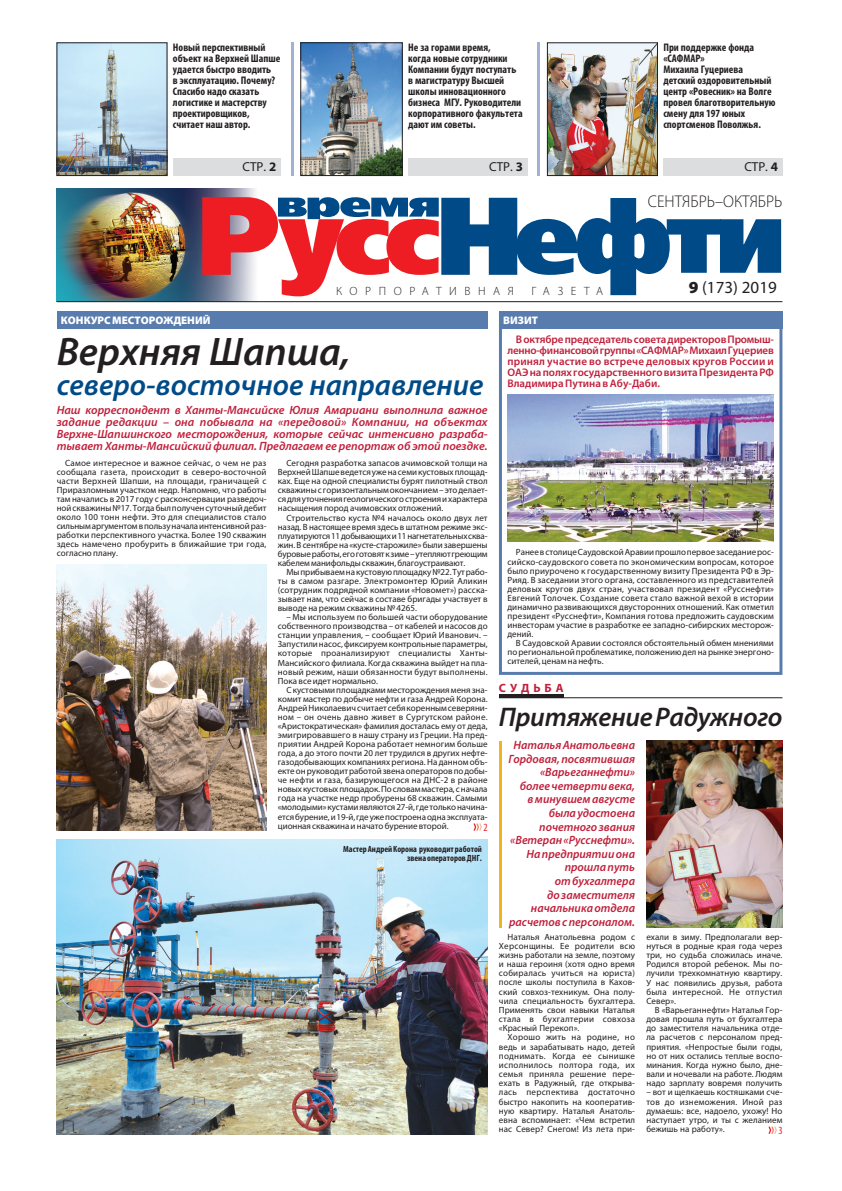
<style>
.page{position:relative;width:842px;height:1191px;background:#fff}
.page>*{position:absolute;margin:0;border:0;box-sizing:border-box;transform-origin:0 0}
.t1{font:italic 600 40px "Myriad Pro";color:#231f20}
.t2{font:italic 600 30px "Myriad Pro";color:#004b87}
.t3{font:italic 600 27px "Myriad Pro";letter-spacing:-.01em;color:#231f20}
.t4{font:300 17px "Myriad Pro";color:#231f20;scale:.95 1}
.t5{font:17px "Myriad Pro";color:#231f20}
.t6{font:13px "Myriad Pro";color:#231f20}
.t7{font:italic 600 12px/13.6px "Myriad Pro";color:#c0203b;text-align:justify}
.t8{font:300 12px "Myriad Pro";letter-spacing:.63em;color:#231f20}
.t9{font:700 12px "Myriad Pro";letter-spacing:.335em;color:#c0203b}
.t10{font:700 condensed 11px/11px "Myriad Pro";color:#231f20}
.t11{font:600 11px/11.1px "Myriad Pro";color:#c0203b;text-align:justify}
.t12{font:900 11px "Myriad Pro";color:#fff}
.t13{font:condensed 11px "Myriad Pro";color:#ee1d23}
.t14{font:9px/9.1px "Myriad Pro";letter-spacing:.005em;color:#231f20;text-align:justify}
.t15{font:700 condensed 9px/9px "Myriad Pro";color:#231f20;text-align:right}
.s1{font-weight:700}
.s2{font-weight:900}
</style>
<div class="page">
<div style="left:499px;top:312px;width:283px;height:363px;border:3px solid #597cae"></div>
<div style="left:173px;top:159px;width:108px;height:17px;background:#dcdddf"></div>
<div style="left:408px;top:159px;width:119px;height:17px;background:#dcdddf"></div>
<div style="left:663px;top:159px;width:119px;height:17px;background:#dcdddf"></div>
<img style="left:59px;top:45px;width:106px;height:129px">
<div style="left:57px;top:43px;width:110px;height:133px;border:1px solid #231f20"></div>
<img style="left:302px;top:45px;width:99px;height:129px">
<div style="left:300px;top:43px;width:103px;height:133px;border:1px solid #231f20"></div>
<img style="left:549px;top:45px;width:107px;height:129px">
<div style="left:547px;top:43px;width:111px;height:133px;border:1px solid #231f20"></div>
<img style="left:57px;top:189px;width:198px;height:112px">
<svg style="left:202px;top:197px;width:579px;height:99px"></svg>
<hr style="left:57px;top:301px;width:725px;height:1px;background:#231f20">
<hr style="left:291px;top:43px;width:2px;height:133px;background:#a0b1d1">
<hr style="left:537px;top:43px;width:3px;height:133px;background:#a0b1d1">
<hr style="left:499px;top:697px;width:283px;height:1px;background:#231f20">
<hr style="left:499px;top:694px;width:65px;height:4px;background:#231f20">
<div style="left:57px;top:312px;width:431px;height:17px;background:#597cae"></div>
<div style="left:499px;top:312px;width:283px;height:17px;background:#597cae"></div>
<img style="left:57px;top:839px;width:431px;height:295px">
<img style="left:507px;top:394px;width:267px;height:147px">
<img style="left:57px;top:564px;width:209px;height:267px">
<img style="left:646px;top:740px;width:136px;height:187px">
<svg style="left:473px;top:823px;width:9px;height:7px"></svg>
<svg style="left:768px;top:1126px;width:9px;height:7px"></svg>
<hr style="left:499px;top:741px;width:3px;height:186px;background:#f1b41c">
<p class="t10" style="left:173px;top:41px;width:109px">Новый перспективный объект на Верхней Шапше удается быстро вводить<br>в эксплуатацию. Почему?<br>Спасибо надо сказать логистике и мастерству проектировщиков, считает наш автор.</p>
<p class="t10" style="left:408px;top:41px;width:116px">Не за горами время,<br>когда новые сотрудники<br>Компании будут поступать в магистратуру Высшей школы инновационного бизнеса МГУ. Руководители корпоративного факультета дают им советы.</p>
<p class="t10" style="left:663px;top:41px;width:113px">При поддержке фонда «САФМАР»<br>Михаила Гуцериева детский оздоровительный центр «Ровесник» на Волге провел благотворительную смену для 197 юных спортсменов Поволжья.</p>
<h3 class="t6" style="left:243px;top:158px;width:35px">СТР. <span class="s1">2</span></h3>
<h3 class="t6" style="left:489px;top:158px;width:35px">СТР. <span class="s1">3</span></h3>
<h3 class="t6" style="left:744px;top:158px;width:35px">СТР. <span class="s1">4</span></h3>
<h3 class="t8" style="left:336px;top:284px;width:179px">КОРПОРАТИВНАЯ</h3>
<h3 class="t8" style="left:532px;top:284px;width:73px">ГАЗЕТА</h3>
<h3 class="t4" style="left:648px;top:191px;width:143px">СЕНТЯБРЬ–ОКТЯБРЬ</h3>
<h3 class="t5" style="left:689px;top:277px;width:90px"><span class="s2">9</span> (173) 2019</h3>
<p class="t12" style="left:61px;top:313px;width:151px">КОНКУРС МЕСТОРОЖДЕНИЙ</p>
<p class="t12" style="left:503px;top:313px;width:36px">ВИЗИТ</p>
<h1 class="t1" style="left:57px;top:327px;width:295px">Верхняя Шапша,</h1>
<h2 class="t2" style="left:57px;top:367px;width:428px">северо-восточное направление</h2>
<p class="t7" style="left:57px;top:404px;width:432px;line-height:12px">Наш корреспондент в Ханты-Мансийске Юлия Амариани выполнила важное задание редакции – она побывала на «передовой» Компании, на объектах Верхне-Шапшинского месторождения, которые сейчас интенсивно разраба&shy;тывает Ханты-Мансийский филиал. Предлагаем ее репортаж об этой поездке.</p>
<p class="t14" style="left:57px;top:458px;width:211px;text-indent:9px">Самое интересное и важное сейчас, о чем не раз сообщала газета, происходит в северо-восточной части Верхней Шапши, на площади, граничащей с Приразломным участком недр. Напомню, что работы там начались в 2017 году с расконсервации разведоч&shy;ной скважины №17. Тогда был получен суточный дебит около 100 тонн нефти. Это для специалистов стало сильным аргументом в пользу начала интенсивной раз&shy;работки перспективного участка. Более 190 скважин здесь намечено пробурить в ближайшие три года, согласно плану.</p>
<p class="t14" style="left:278px;top:458px;width:211px;text-indent:9px">Сегодня разработка запасов ачимовской толщи на Верхней Шапше ведется уже на семи кустовых площад&shy;ках. Еще на одной специалисты бурят пилотный ствол скважины с горизонтальным окончанием – это делает&shy;ся для уточнения геологического строения и характера насыщения пород ачимовских отложений.</p>
<p class="t11" style="left:507px;top:333px;width:268px;text-indent:9px">В октябре председатель совета директоров Промыш - ленно-финансовой группы «САФМАР» Миха ил Гуцериев принял участие во встрече деловых кругов России и ОАЭ на полях государственного визита Президента РФ Владимира Путина в Абу-Даби.</p>
<p class="t14" style="left:278px;top:513px;width:211px;text-indent:9px">Строительство куста №4 началось около двух лет назад. В настоящее время здесь в штатном режиме экс&shy;плуатируются 11 добывающих и 11 нагнетательных сква&shy;жин. В сентябре на «кусте-старожиле» были завершены буровые работы, его готовят к зиме – утепляют греющим кабелем манифольды скважин, благоустраивают.</p>
<p class="t14" style="left:278px;top:567px;width:211px;text-indent:9px">Мы прибываем на кустовую площадку №22. Тут рабо&shy;ты в самом разгаре. Электромонтер Юрий Аликин (сотрудник подрядной компании «Новомет») расска&shy;зывает нам, что сейчас в составе бригады участвует в выводе на режим скважины № 4265.</p>
<p class="t14" style="left:278px;top:612px;width:211px;text-indent:9px">– Мы используем по большей части оборудование собственного производства – от кабелей и насосов до станции управления, – сообщает Юрий Иванович. – Запустили насос, фиксируем контрольные параметры, которые проанализируют специалисты Ханты-Мансийского филиала. Когда скважина выйдет на пла&shy;новый режим, наши обязанности будут выполнены.<br>Пока все идет нормально.</p>
<p class="t14" style="left:278px;top:685px;width:211px;text-indent:9px">С кустовыми площадками месторождения меня зна&shy;комит мастер по добыче нефти и газа Андрей Корона.<br>Андрей Николаевич считает себя коренным северяни&shy;ном – он очень давно живет в Сургутском районе. «Аристократическая» фамилия досталась ему от деда, эмигрировавшего в нашу страну из Греции. На пред&shy;приятии Андрей Корона работает немногим больше года, а до этого почти 20 лет трудился в других нефте&shy;газодобывающих компаниях региона. На данном объ&shy;екте он руководит работой звена операторов по добы&shy;че нефти и газа, базирующегося на ДНС-2 в районе новых кустовых площадок. По словам мастера, с начала года на участке недр пробурены 68 скважин. Самыми «молодыми» кустами являются 27-й, где только начина&shy;ется бурение, и 19-й, где уже построена одна эксплуата&shy;ционная скважина и начато бурение второй.</p>
<p class="t14" style="left:507px;top:548px;width:268px;text-indent:9px">Ранее в столице Саудовской Аравии прошло первое заседание рос&shy;сийско-cаудовского совета по экономическим вопросам, которое было приурочено к государственному визиту Президента РФ в Эр-Рияд. В заседании этого органа, составленного из представителей деловых кругов двух стран, участвовал президент «Русснефти» Евгений Толочек. Создание совета стало важной вехой в истории динамично развивающихся двусторонних отношений. Как отметил президент «Русснефти», Компания готова предложить саудовским инвесторам участие в разработке ее западно-сибирских месторож&shy;дений.</p>
<p class="t14" style="left:507px;top:638px;width:268px;text-indent:9px">В Саудовской Аравии состоялся обстоятельный обмен мнениями по региональной проблематике, положению дел на рынке энергоно&shy;сителей, ценам на нефть.</p>
<h3 class="t9" style="left:499px;top:681px;width:66px">СУДЬБА</h3>
<h3 class="t3" style="left:499px;top:701px;width:285px">Притяжение Радужного</h3>
<p class="t7" style="left:508px;top:738px;width:128px;text-align:right">Наталья Анатольевна<br>Гордовая, посвятившая «Варье ганнефти» более четверти века,<br>в минувшем августе была удостоена почетного звания «Ветеран «Русс неф ти».<br>На предприятии она прошла путь<br>от бухгалтера<br>до заместителя начальника отдела расчетов с персоналом.</p>
<p class="t13" style="left:483px;top:820px;width:6px">2</p>
<p class="t15" style="left:343px;top:844px;width:140px">Мастер Андрей Корона руководит работой звена операторов ДНГ.</p>
<p class="t14" style="left:499px;top:932px;width:138px;text-indent:9px">Наталья Анатольевна родом с Херсонщины. Ее родители всю жизнь работали на земле, поэтому и наша героиня (хотя одно время собиралась учиться на юриста) пос ле школы поступила в Кахов - ский совхоз-техникум. Она полу&shy;чила специальность бухгалтера.<br>Применять свои навыки Наталья стала в бухгалтерии совхоза «Крас ный Перекоп».</p>
<p class="t14" style="left:499px;top:1032px;width:138px;text-indent:9px">Хорошо жить на родине, но ведь и зарабатывать надо, детей поднимать. Когда ее сынишке исполнилось полтора года, их семья приняла решение пере&shy;ехать в Ра дуж ный, где открыва&shy;лась перспектива достаточно быстро накопить на кооператив&shy;ную квартиру. Наталья Анатоль - евна вспоминает: «Чем встретил нас Север? Снегом! Из ле та при-</p>
<p class="t14" style="left:646px;top:932px;width:138px">ехали в зиму. Пред по ла гали вер&shy;нуться в родные края года через три, но судьба сложилась ина че.<br>Родился второй ребенок. Мы по - лучили трехкомнатную квар тиру.<br>У нас появились друзья, работа была интересной. Не отпустил Север».</p>
<p class="t14" style="left:646px;top:1005px;width:138px;text-indent:9px">В «Варьеганнефти» Наталья Го р - довая прошла путь от бухгалтера до заместителя начальника отде&shy;ла расчетов с персоналом пред&shy;приятия. «Непростые были годы, но от них остались теплые воспо&shy;минания. Когда нужно было, дне&shy;вали и ночевали на работе. Людям надо зарплату вовремя получить</p>
<p class="t14" style="left:646px;top:1087px;width:138px">– вот и щелкаешь костяшками сче&shy;тов до изнеможения. Иной раз думаешь: все, надоело, ухожу! Но наступает утро, и ты с желанием бежишь на работу».</p>
<p class="t13" style="left:778px;top:1123px;width:6px">3</p>
</div>
